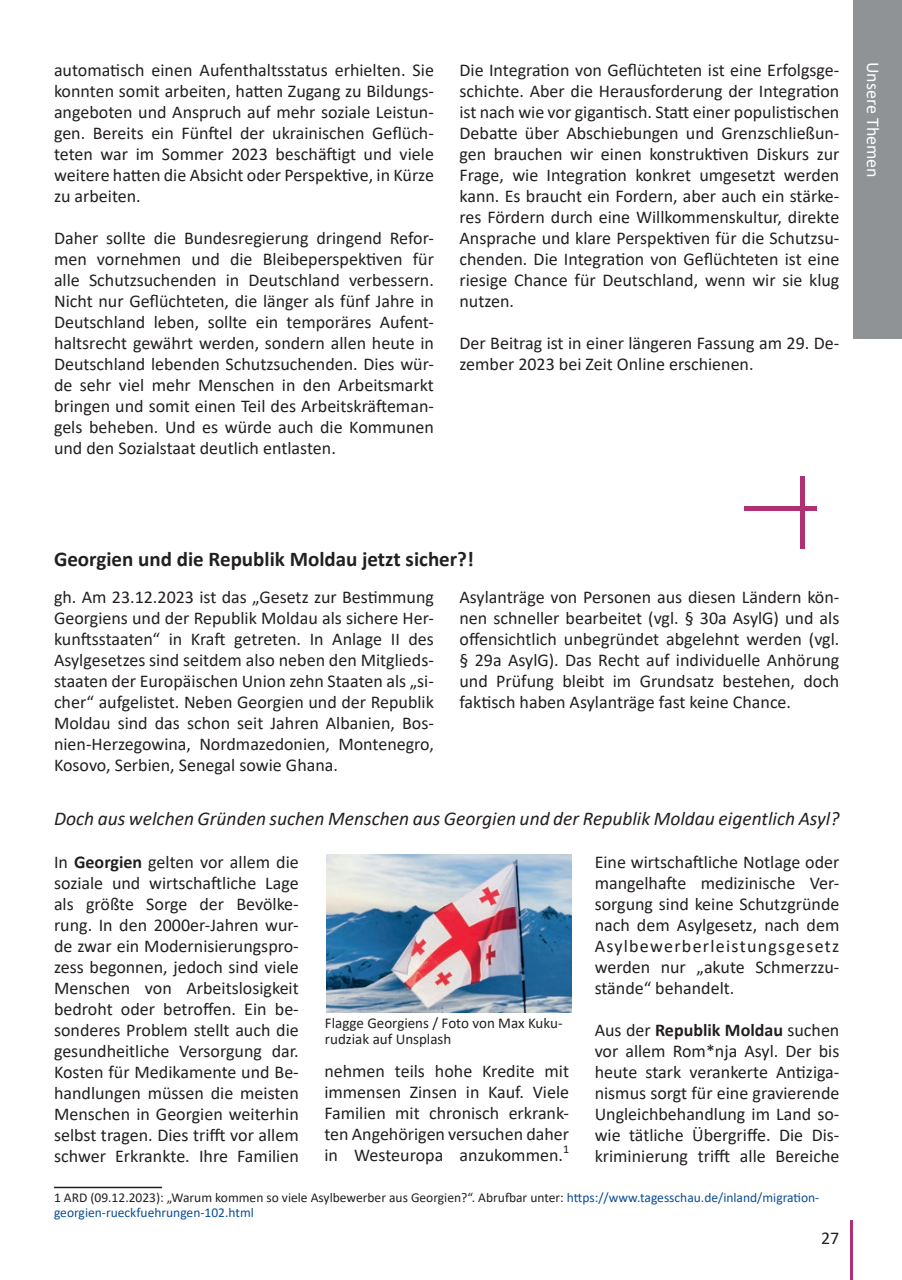
<style>
.page{position:relative;width:902px;height:1280px;background:#fff}
.page>*{position:absolute;margin:0;border:0;box-sizing:border-box;transform-origin:0 0}
.t1{font:700 21px "Calibri";color:#231f20}
.t2{font:italic 19.5px "Calibri";color:#231f20}
.t3{font:18px/21px "Calibri";color:#231f20;text-align:justify}
.t4{font:18px "Calibri";color:#fff}
.t5{font:15px/16.5px "Calibri";color:#231f20}
.t6{font:13.5px/15px "Calibri";color:#231f20}
.s1{font-weight:700}
.s2{color:#0b4e94}
</style>
<div class="page">
<hr style="left:850px;top:1220px;width:3px;height:60px;background:#b13075">
<div style="left:853px;top:0;width:48px;height:338px;background:#8f9396"></div>
<hr style="left:54px;top:1187px;width:108px;height:1px;background:#231f20">
<img style="left:326px;top:855px;width:245px;height:157px">
<div style="left:799px;top:476px;width:5px;height:73px;background:#b13075"></div>
<hr style="left:744px;top:507px;width:72px;height:4px;background:#b13075">
<p class="t3" style="left:54px;top:59px;width:381px">automatisch einen Aufenthaltsstatus erhielten. Sie konnten somit arbeiten, hatten Zugang zu Bildungs&shy;angeboten und Anspruch auf mehr soziale Leistun&shy;gen. Bereits ein Fünftel der ukrainischen Geflüch&shy;teten war im Sommer 2023 beschäftigt und viele weitere hatten die Absicht oder Perspektive, in Kürze zu arbeiten.</p>
<p class="t3" style="left:54px;top:227px;width:381px">Daher sollte die Bundesregierung dringend Refor&shy;men vornehmen und die Bleibeperspektiven für alle Schutzsuchenden in Deutschland verbessern.<br>Nicht nur Geflüchteten, die länger als fünf Jahre in Deutschland leben, sollte ein temporäres Aufent&shy;haltsrecht gewährt werden, sondern allen heute in Deutschland lebenden Schutzsuchenden. Dies wür&shy;de sehr viel mehr Menschen in den Arbeitsmarkt bringen und somit einen Teil des Arbeitskräfteman&shy;gels beheben. Und es würde auch die Kommunen und den Sozialstaat deutlich entlasten.</p>
<p class="t3" style="left:459px;top:59px;width:381px">Die Integration von Geflüchteten ist eine Erfolgsge&shy;schichte. Aber die Herausforderung der Integration ist nach wie vor gigantisch. Statt einer populistischen Debatte über Abschiebungen und Grenzschließun&shy;gen brauchen wir einen konstruktiven Diskurs zur Frage, wie Integration konkret umgesetzt werden kann. Es braucht ein Fordern, aber auch ein stärke&shy;res Fördern durch eine Willkommenskultur, direkte Ansprache und klare Perspektiven für die Schutzsu&shy;chenden. Die Integration von Geflüchteten ist eine riesige Chance für Deutschland, wenn wir sie klug nutzen.</p>
<p class="t3" style="left:459px;top:332px;width:381px">Der Beitrag ist in einer längeren Fassung am 29. De&shy;zember 2023 bei Zeit Online erschienen.</p>
<p class="t4" style="left:885px;top:62px;width:118px;rotate:90deg">Unsere Themen</p>
<p class="t1" style="left:54px;top:545px;width:421px">Georgien und die Republik Moldau jetzt sicher?!</p>
<p class="t3" style="left:54px;top:586px;width:381px">gh. Am 23.12.2023 ist das „Gesetz zur Bestimmung Georgiens und der Republik Moldau als sichere Her&shy;kunftsstaaten“ in Kraft getreten. In Anlage II des Asylgesetzes sind seitdem also neben den Mitglieds&shy;staaten der Europäischen Union zehn Staaten als „si&shy;cher“ aufgelistet. Neben Georgien und der Republik Moldau sind das schon seit Jahren Albanien, Bos&shy;nien-Herzegowina, Nordmazedonien, Montenegro, Kosovo, Serbien, Senegal sowie Ghana.</p>
<p class="t3" style="left:459px;top:586px;width:381px">Asylanträge von Personen aus diesen Ländern kön&shy;nen schneller bearbeitet (vgl. § 30a AsylG) und als offensichtlich unbegründet abgelehnt werden (vgl. § 29a AsylG). Das Recht auf individuelle Anhörung und Prüfung bleibt im Grundsatz bestehen, doch faktisch haben Asylanträge fast keine Chance.</p>
<p class="t2" style="left:54px;top:805px;width:786px">Doch aus welchen Gründen suchen Menschen aus Georgien und der Republik Moldau eigentlich Asyl?</p>
<p class="t3" style="left:594px;top:851px;width:246px">Eine wirtschaftliche Notlage oder mangelhafte medizinische Ver&shy;sorgung sind keine Schutzgründe nach dem Asylgesetz, nach dem Asylbewerberleistungsgesetz werden nur „akute Schmerzzu&shy;stände“ behandelt.</p>
<p class="t3" style="left:594px;top:1019px;width:246px">Aus der <span class="s1">Republik Moldau</span> suchen vor allem Rom*nja Asyl. Der bis heute stark verankerte Antiziga&shy;nismus sorgt für eine gravierende Ungleichbehandlung im Land so&shy;wie tätliche Übergriffe. Die Dis&shy;kriminierung trifft alle Bereiche</p>
<p class="t3" style="left:54px;top:851px;width:246px">In <span class="s1">Georgien</span> gelten vor allem die soziale und wirtschaftliche Lage als größte Sorge der Bevölke&shy;rung. In den 2000er-Jahren wur&shy;de zwar ein Modernisierungspro&shy;zess begonnen, jedoch sind viele Menschen von Arbeitslosigkeit bedroht oder betroffen. Ein be&shy;sonderes Problem stellt auch die gesundheitliche Versorgung dar.<br>Kosten für Medikamente und Be&shy;handlungen müssen die meisten Menschen in Georgien weiterhin selbst tragen. Dies trifft vor allem schwer Erkrankte. Ihre Familien</p>
<p class="t6" style="left:54px;top:1190px;width:766px">1 ARD (09.12.2023): „Warum kommen so viele Asylbewerber aus Georgien?“. Abrufbar unter: <span class="s2">https://www.tagesschau.de/inland/migration&shy;georgien-rueckfuehrungen-102.html</span></p>
<p class="t5" style="left:325px;top:1014px;width:239px">Flagge Georgiens / Foto von Max Kuku&shy;rudziak auf Unsplash</p>
<p class="t3" style="left:324px;top:1060px;width:246px">nehmen teils hohe Kredite mit immensen Zinsen in Kauf. Viele Familien mit chronisch erkrank&shy;ten Angehörigen versuchen daher in Westeuropa anzukommen.<sup>1</sup></p>
<p class="t3" style="left:821px;top:1227px;width:20px">27</p>
</div>
